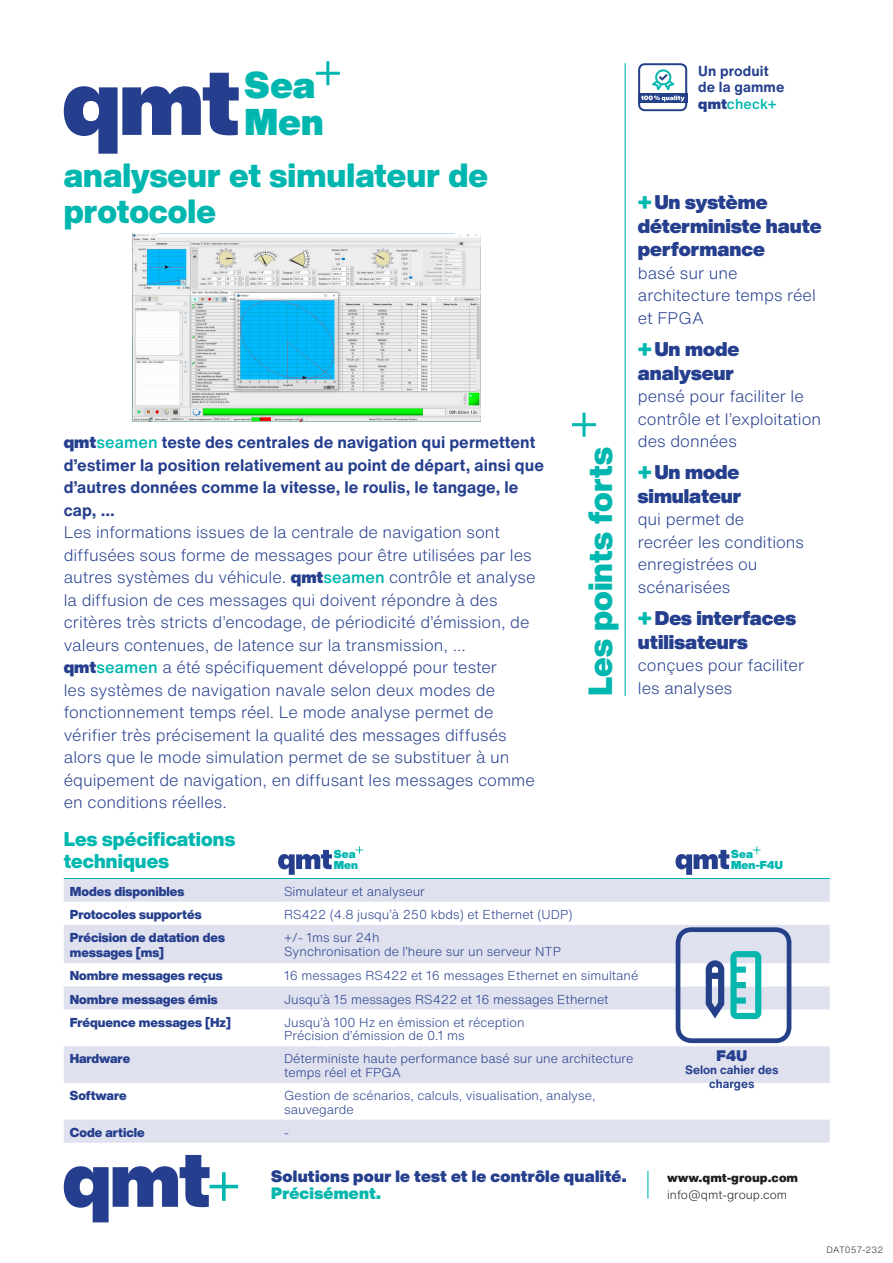
<style>
.page{position:relative;width:893px;height:1263px;background:#fff}
.page>*{position:absolute;margin:0;border:0;box-sizing:border-box;transform-origin:0 0}
.t1{font:900 36.6px "Helvetica Now Display";letter-spacing:.01em;color:#00b7af}
.t2{font:900 33px/36px "Helvetica Now Display";color:#00b7af}
.sous_titres{font:900 19.5px/23.4px "Helvetica Now Display";color:#253f8e}
.t3{font:900 19.5px "Helvetica Now Display";letter-spacing:.005em;color:#00b7af}
.t4{font:300 16.5px/22.5px "Helvetica Now Text";color:#253f8e}
.t5{font:700 16.5px/22.5px "Helvetica Now Text";color:#253f8e}
.t6{font:900 16.2px/16.2px "Helvetica Now Display";letter-spacing:.015em;color:#253f8e}
.t7{font:900 15px "Helvetica Now Display";color:#253f8e}
.sous_titres-2{font:700 14.25px "Helvetica Now Text";letter-spacing:.01em;color:#253f8e}
.sous_titres-3{font:500 14.25px "Helvetica Now Text";letter-spacing:.01em;color:#00b7af}
.texte_tableau{font:300 12.75px/13.5px "Helvetica Now Text";color:#253f8e}
.gras_tableau{font:900 12.75px/15.3px "Helvetica Now Display";color:#253f8e}
.t8{font:700 12px/13.5px "Helvetica Now Text";color:#253f8e;text-align:center}
.t9{font:300 12px "Helvetica Now Text";color:#231f20}
.t10{font:900 12px "Helvetica Now Text";color:#231f20}
.t11{font:900 11.25px "Helvetica Now Display";letter-spacing:.005em;color:#00b7af}
.t12{font:300 9px "Helvetica Now Text";letter-spacing:.01em;color:#231f20}
.s1{font-family:"Helvetica Now Display";font-weight:900}
.s2{font-weight:500;color:#00b7af}
.s3{font-family:"Helvetica Now Display";font-weight:900;color:#253f8e}
.s4{font-weight:800;font-size:27px;color:#00b7af}
.s5{color:#07b7ad}
</style>
<div class="page">
<svg style="left:64px;top:73px;width:175px;height:81px"></svg>
<svg style="left:316px;top:61px;width:24px;height:24px"></svg>
<svg style="left:64px;top:879px;width:766px;height:264px;fill:#e0e1ee"></svg>
<hr style="left:64px;top:878px;width:214px;height:1px;background:#00b7af">
<hr style="left:278px;top:878px;width:378px;height:1px;background:#00b7af">
<hr style="left:656px;top:878px;width:174px;height:1px;background:#00b7af">
<hr style="left:625px;top:63px;width:1px;height:633px;background:#00b7af">
<svg style="left:572px;top:413px;width:24px;height:24px"></svg>
<svg style="left:278px;top:850px;width:54px;height:25px"></svg>
<svg style="left:356px;top:846px;width:7px;height:8px"></svg>
<svg style="left:675px;top:850px;width:54px;height:25px"></svg>
<svg style="left:753px;top:846px;width:8px;height:8px"></svg>
<img style="left:132px;top:233px;width:348px;height:189px">
<svg style="left:64px;top:1155px;width:174px;height:67px"></svg>
<svg style="left:647px;top:1171px;width:1px;height:27px"></svg>
<svg style="left:676px;top:927px;width:115px;height:116px"></svg>
<svg style="left:638px;top:63px;width:49px;height:48px"></svg>
<p class="t1" style="left:245px;top:58px;width:72px">Sea</p>
<p class="t1" style="left:245px;top:96px;width:81px">Men</p>
<p class="t2" style="left:64px;top:157px;width:426px">analyseur et simulateur de protocole</p>
<p class="t5" style="left:64px;top:431px;width:482px"><span class="s1">qmt</span><span class="s2">seamen</span> teste des centrales de navigation qui permettent d’estimer la position relativement au point de départ, ainsi que d’autres données comme la vitesse, le roulis, le tangage, le cap, …</p>
<p class="t4" style="left:64px;top:520px;width:473px">Les informations issues de la centrale de navigation sont diffusées sous forme de messages pour être utilisées par les autres systèmes du véhicule. <span class="s1">qmt</span><span class="s2">seamen</span> contrôle et analyse la diffusion de ces messages qui doivent répondre à des critères très stricts d’encodage, de périodicité d’émission, de valeurs contenues, de latence sur la transmission, …</p>
<p class="t4" style="left:64px;top:655px;width:473px"><span class="s1">qmt</span><span class="s2">seamen</span> a été spécifiquement développé pour tester<br>les systèmes de navigation navale selon deux modes de fonctionnement temps réel. Le mode analyse permet de vérifier très précisement la qualité des messages diffusés alors que le mode simulation permet de se substituer à un équipement de navigation, en diffusant les messages comme en conditions réelles.</p>
<p class="t3" style="left:64px;top:825px;width:173px">Les spécifications</p>
<p class="t3" style="left:64px;top:848px;width:107px">techniques</p>
<p class="t11" style="left:334px;top:845px;width:23px">Sea</p>
<p class="t11" style="left:334px;top:857px;width:26px">Men</p>
<p class="gras_tableau" style="left:70px;top:883px;width:116px">Modes disponibles</p>
<p class="texte_tableau" style="left:284px;top:884px;width:142px">Simulateur et analyseur</p>
<p class="gras_tableau" style="left:70px;top:907px;width:133px">Protocoles supportés</p>
<p class="texte_tableau" style="left:284px;top:907px;width:290px">RS422 (4.8 jusqu’à 250 kbds) et Ethernet (UDP)</p>
<p class="gras_tableau" style="left:70px;top:930px;width:157px">Précision de datation des messages [ms]</p>
<p class="texte_tableau" style="left:284px;top:930px;width:97px">+/- 1ms sur 24h</p>
<p class="texte_tableau" style="left:284px;top:944px;width:278px">Synchronisation de l’heure sur un serveur NTP</p>
<p class="t2" style="left:583px;top:696px;width:250px;rotate:-90deg">Les points forts</p>
<p class="sous_titres-2" style="left:698px;top:61px;width:72px">Un produit</p>
<p class="sous_titres-2" style="left:698px;top:77px;width:88px">de la gamme</p>
<p class="sous_titres-3" style="left:698px;top:93px;width:80px"><span class="s3">qmt</span>check+</p>
<p class="sous_titres" style="left:638px;top:191px;width:185px"><span class="s4">+</span> Un système déterministe haute performance</p>
<p class="t4" style="left:638px;top:261px;width:180px">basé sur une architecture temps réel et FPGA</p>
<p class="sous_titres" style="left:638px;top:338px;width:103px"><span class="s4">+</span> Un mode analyseur</p>
<p class="t4" style="left:638px;top:384px;width:185px">pensé pour faciliter le contrôle et l’exploitation des données</p>
<p class="sous_titres" style="left:638px;top:461px;width:105px"><span class="s4">+</span> Un mode simulateur</p>
<p class="t4" style="left:638px;top:508px;width:168px">qui permet de<br>recréer les conditions enregistrées ou scénarisées</p>
<p class="sous_titres" style="left:638px;top:607px;width:160px"><span class="s4">+</span> Des interfaces utilisateurs</p>
<p class="t4" style="left:638px;top:653px;width:168px">conçues pour faciliter</p>
<p class="t4" style="left:638px;top:676px;width:96px">les analyses</p>
<p class="t11" style="left:731px;top:845px;width:23px">Sea</p>
<p class="t11" style="left:731px;top:857px;width:53px">Men-F4U</p>
<p class="gras_tableau" style="left:70px;top:968px;width:154px">Nombre messages reçus</p>
<p class="texte_tableau" style="left:284px;top:969px;width:356px">16 messages RS422 et 16 messages Ethernet en simultané</p>
<p class="gras_tableau" style="left:70px;top:991px;width:149px">Nombre messages émis</p>
<p class="texte_tableau" style="left:284px;top:992px;width:326px">Jusqu’à 15 messages RS422 et 16 messages Ethernet</p>
<p class="gras_tableau" style="left:70px;top:1015px;width:163px">Fréquence messages [Hz]</p>
<p class="texte_tableau" style="left:284px;top:1015px;width:242px">Jusqu’à 100 Hz en émission et réception</p>
<p class="texte_tableau" style="left:284px;top:1028px;width:182px">Précision d’émission de 0.1 ms</p>
<p class="gras_tableau" style="left:70px;top:1051px;width:62px">Hardware</p>
<p class="texte_tableau" style="left:284px;top:1052px;width:351px">Déterministe haute performance basé sur une architecture temps réel et FPGA</p>
<p class="gras_tableau" style="left:70px;top:1088px;width:58px">Software</p>
<p class="texte_tableau" style="left:284px;top:1088px;width:313px">Gestion de scénarios, calculs, visualisation, analyse, sauvegarde</p>
<p class="gras_tableau" style="left:70px;top:1125px;width:77px">Code article</p>
<p class="texte_tableau" style="left:284px;top:1125px;width:6px">-</p>
<p class="t6" style="left:271px;top:1168px;width:357px">Solutions pour le test et le contrôle qualité.<br><span class="s5">Précisément.</span></p>
<p class="t7" style="left:717px;top:1045px;width:32px">F4U</p>
<p class="t8" style="left:685px;top:1063px;width:95px">Selon cahier des charges</p>
<p class="t10" style="left:667px;top:1169px;width:132px">www.qmt-group.com</p>
<p class="t9" style="left:667px;top:1185px;width:122px">info@qmt-group.com</p>
<p class="t12" style="left:826px;top:1243px;width:58px">DAT057-232</p>
</div>
